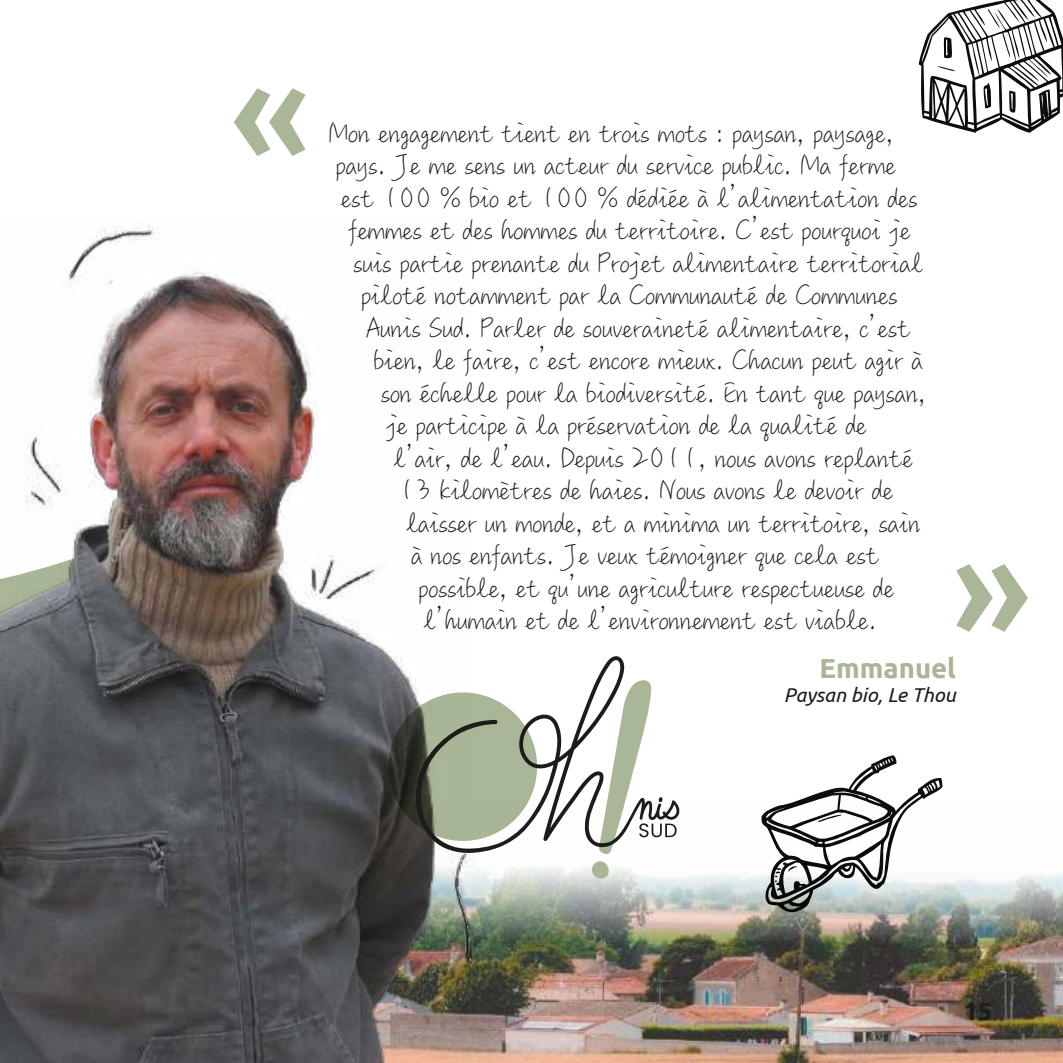
<style>
.page{position:relative;width:1063px;height:1063px;background:#fff}
.page>*{position:absolute;margin:0;border:0;box-sizing:border-box;transform-origin:0 0}
.t1{font:30px "M Ling Wai Medium SC";color:#1c1c1b}
.t2{font:700 27.5px "Ubuntu";color:#a9b698}
.t3{font:700 25px "Ubuntu";color:#1c1c1b}
.t4{font:italic 20px "Ubuntu";color:#1c1c1b}
</style>
<div class="page">
<img style="left:473px;top:867px;width:589px;height:196px">
<svg style="left:234px;top:88px;width:72px;height:68px"></svg>
<svg style="left:956px;top:564px;width:72px;height:68px"></svg>
<img style="left:0;top:271px;width:473px;height:792px">
<svg style="left:919px;top:0;width:143px;height:133px"></svg>
<svg style="left:761px;top:755px;width:182px;height:158px"></svg>
<img style="left:306px;top:555px;width:83px;height:43px">
<img style="left:14px;top:409px;width:67px;height:115px">
<img style="left:421px;top:854px;width:75px;height:129px">
<img style="left:30px;top:224px;width:152px;height:104px">
<svg style="left:382px;top:685px;width:33px;height:158px;background:#3d3e3c"></svg>
<svg style="left:591px;top:861px;width:86px;height:18px"></svg>
<svg style="left:415px;top:656px;width:265px;height:198px"></svg>
<p class="t1" style="left:328px;top:111px;width:567px">Mon engagement tient en trois mots : paysan, paysage,</p>
<p class="t1" style="left:336px;top:144px;width:561px">pays. Je me sens un acteur du service public. Ma ferme</p>
<p class="t1" style="left:341px;top:176px;width:578px">est 100 % bio et 100 % dédiée à l’alimentation des</p>
<p class="t1" style="left:348px;top:209px;width:563px">femmes et des hommes du territoire. C’est pourquoi je</p>
<p class="t1" style="left:354px;top:241px;width:571px">suis partie prenante du Projet alimentaire territorial</p>
<p class="t1" style="left:361px;top:273px;width:538px">piloté notamment par la Communauté de Communes</p>
<p class="t1" style="left:366px;top:306px;width:546px">Aunis Sud. Parler de souveraineté alimentaire, c’est</p>
<p class="t1" style="left:374px;top:338px;width:551px">bien, le faire, c’est encore mieux. Chacun peut agir à</p>
<p class="t1" style="left:381px;top:371px;width:547px">son échelle pour la biodiversité. En tant que paysan,</p>
<p class="t1" style="left:386px;top:403px;width:482px">je participe à la préservation de la qualité de</p>
<p class="t1" style="left:394px;top:436px;width:521px">l’air, de l’eau. Depuis 2011, nous avons replanté</p>
<p class="t1" style="left:399px;top:468px;width:496px">13 kilomètres de haies. Nous avons le devoir de</p>
<p class="t1" style="left:406px;top:501px;width:516px">laisser un monde, et a minima un territoire, sain</p>
<p class="t1" style="left:411px;top:533px;width:470px">à nos enfants. Je veux témoigner que cela est</p>
<p class="t1" style="left:419px;top:566px;width:477px">possible, et qu’une agriculture respectueuse de</p>
<p class="t1" style="left:424px;top:598px;width:455px">l’humain et de l’environnement est viable.</p>
<p class="t2" style="left:820px;top:656px;width:138px">Emmanuel</p>
<p class="t4" style="left:784px;top:687px;width:174px">Paysan bio, Le Thou</p>
<p class="t3" style="left:964px;top:1000px;width:30px">15</p>
</div>
